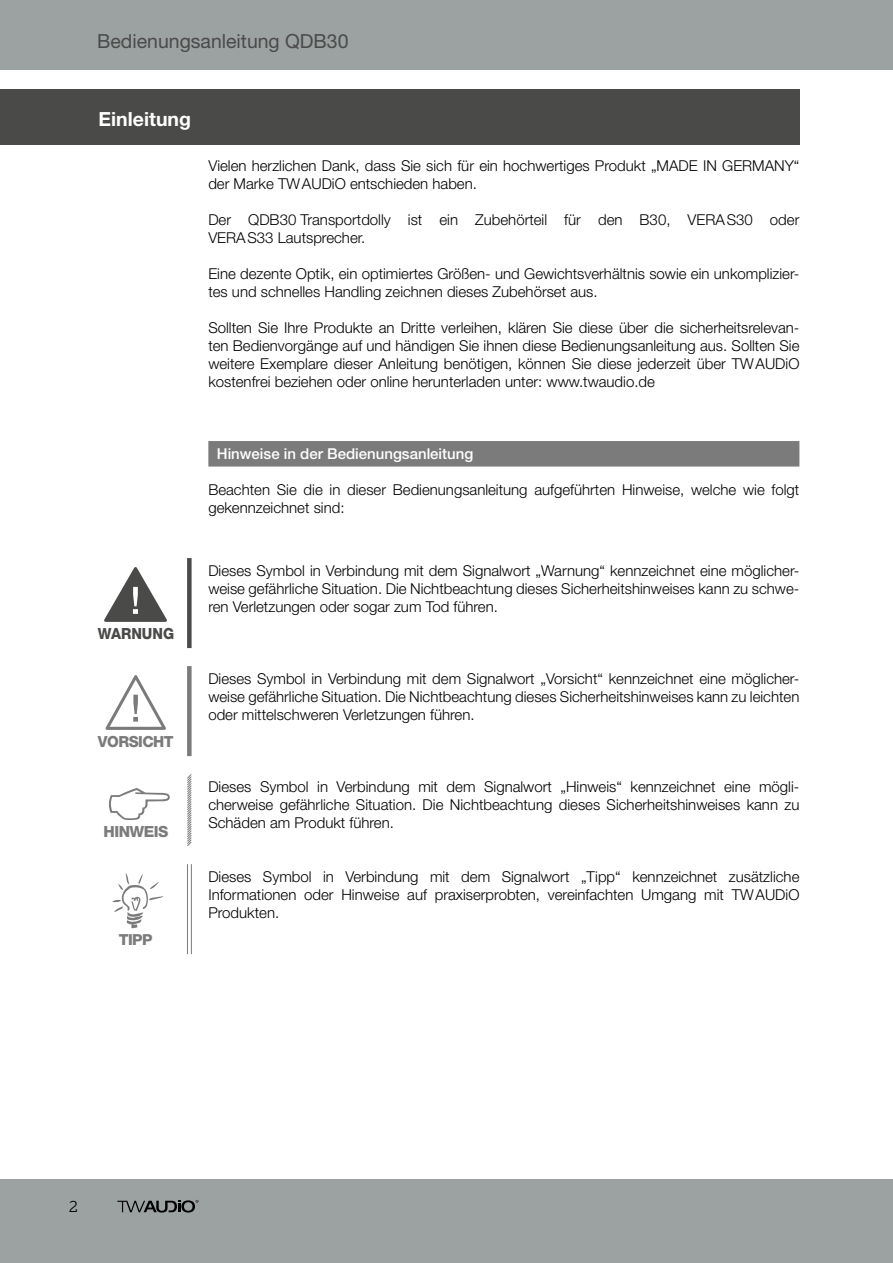
<style>
.page{position:relative;width:893px;height:1263px;background:#fff}
.page>*{position:absolute;margin:0;border:0;box-sizing:border-box;transform-origin:0 0}
.t1{font:19.5px "Helvetica Neue LT Std";color:#4a4a49}
.t2{font:700 19.5px "Helvetica Neue LT Std";color:#fff}
.t3{font:300 16.5px "Lexia";color:#000}
.t4{font:800 15.3px "Helvetica Neue LT Std";letter-spacing:-.035em;color:#7c7b7b}
.t5{font:800 15.3px "Helvetica Neue LT Std";color:#4a4a49;scale:.93 1}
.t6{font:800 15.15px "Helvetica Neue LT Std";color:#7c7b7b}
.t7{font:300 15px/18px "Helvetica Neue LT Std";color:#000;text-align:justify}
.t8{font:500 15px "Helvetica Neue LT Std";color:#fff}
</style>
<div class="page">
<div style="left:0;top:0;width:893px;height:69px;background:#9ca1a2"></div>
<div style="left:0;top:1179px;width:893px;height:84px;background:#9ca1a2"></div>
<svg style="left:117px;top:1200px;width:81px;height:12px"></svg>
<div style="left:0;top:89px;width:139px;height:55px;background:#4a4a49"></div>
<div style="left:82px;top:89px;width:717px;height:55px;background:#4a4a49"></div>
<div style="left:208px;top:441px;width:591px;height:26px;background:#7c7b7b"></div>
<div style="left:187px;top:558px;width:5px;height:90px;background:#4a4a49"></div>
<svg style="left:109px;top:788px;width:61px;height:32px"></svg>
<svg style="left:112px;top:873px;width:51px;height:55px"></svg>
<svg style="left:105px;top:675px;width:61px;height:55px"></svg>
<svg style="left:104px;top:567px;width:63px;height:55px"></svg>
<div style="left:187px;top:666px;width:5px;height:90px;background:#7c7b7b"></div>
<svg style="left:187px;top:774px;width:5px;height:72px"></svg>
<hr style="left:191px;top:864px;width:1px;height:90px;background:#7c7b7b">
<hr style="left:187px;top:864px;width:1px;height:90px;background:#7c7b7b">
<h1 class="t1" style="left:97px;top:29px;width:253px">Bedienungsanleitung QDB30</h1>
<h1 class="t2" style="left:99px;top:107px;width:94px">Einleitung</h1>
<p class="t7" style="left:208px;top:156px;width:593px">Vielen herzlichen Dank, dass Sie sich für ein hochwertiges Produkt „MADE IN GERMANY“ der Marke TWAUDiO entschieden haben.</p>
<p class="t7" style="left:208px;top:210px;width:593px">Der QDB30 Transportdolly ist ein Zubehörteil für den B30, VERAS30 oder<br>VERAS33 Lautsprecher.</p>
<p class="t7" style="left:208px;top:264px;width:593px">Eine dezente Optik, ein optimiertes Größen- und Gewichtsverhältnis sowie ein unkomplizier&shy;tes und schnelles Handling zeichnen dieses Zubehörset aus.</p>
<p class="t7" style="left:208px;top:318px;width:593px">Sollten Sie Ihre Produkte an Dritte verleihen, klären Sie diese über die sicherheitsrelevan&shy;ten Bedienvorgänge auf und händigen Sie ihnen diese Bedienungsanleitung aus. Sollten Sie weitere Exemplare dieser Anleitung benötigen, können Sie diese jederzeit über TWAUDiO kostenfrei beziehen oder online herunterladen unter: www.twaudio.de</p>
<p class="t5" style="left:98px;top:624px;width:84px">WARNUNG</p>
<p class="t4" style="left:98px;top:732px;width:77px">VORSICHT</p>
<p class="t4" style="left:104px;top:822px;width:66px">HINWEIS</p>
<p class="t6" style="left:119px;top:930px;width:35px">TIPP</p>
<p class="t8" style="left:217px;top:445px;width:258px">Hinweise in der Bedienungsanleitung</p>
<p class="t7" style="left:208px;top:480px;width:592px">Beachten Sie die in dieser Bedienungsanleitung aufgeführten Hinweise, welche wie folgt gekennzeichnet sind:</p>
<p class="t7" style="left:208px;top:561px;width:593px">Dieses Symbol in Verbindung mit dem Signalwort „Warnung“ kennzeichnet eine möglicher&shy;weise gefährliche Situation. Die Nichtbeachtung dieses Sicherheitshinweises kann zu schwe&shy;ren Verletzungen oder sogar zum Tod führen.</p>
<p class="t7" style="left:208px;top:669px;width:593px">Dieses Symbol in Verbindung mit dem Signalwort „Vorsicht“ kennzeichnet eine möglicher&shy;weise gefährliche Situation. Die Nichtbeachtung dieses Sicherheitshinweises kann zu leichten oder mittelschweren Verletzungen führen.</p>
<p class="t7" style="left:208px;top:777px;width:593px">Dieses Symbol in Verbindung mit dem Signalwort „Hinweis“ kennzeichnet eine mögli&shy;cherweise gefährliche Situation. Die Nichtbeachtung dieses Sicherheitshinweises kann zu Schäden am Produkt führen.</p>
<p class="t7" style="left:208px;top:867px;width:593px">Dieses Symbol in Verbindung mit dem Signalwort „Tipp“ kennzeichnet zusätzliche Informationen oder Hinweise auf praxiserprobten, vereinfachten Umgang mit TWAUDiO Produkten.</p>
<p class="t3" style="left:69px;top:1196px;width:10px">2</p>
</div>
